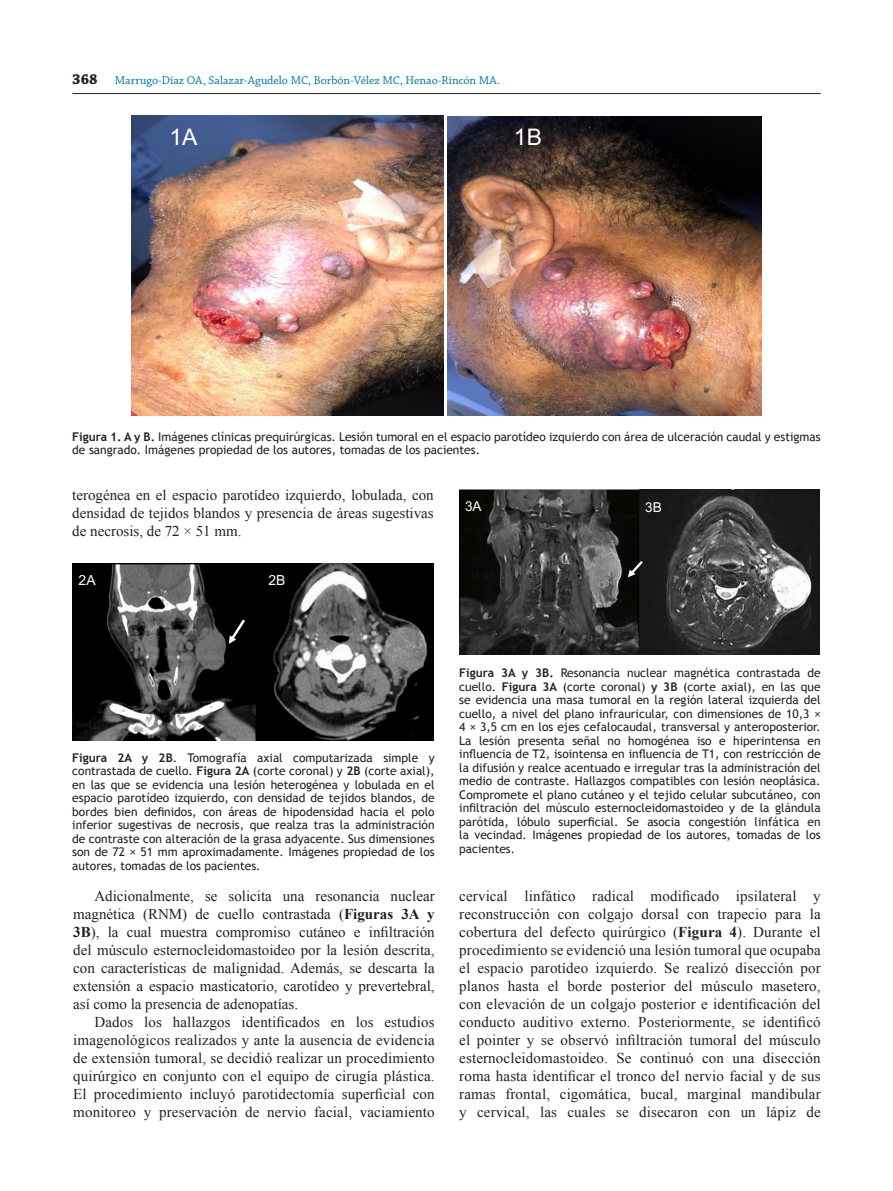
<style>
.page{position:relative;width:893px;height:1191px;background:#fff}
.page>*{position:absolute;margin:0;border:0;box-sizing:border-box;transform-origin:0 0}
.t1{font:22.95px "Arial";color:#fff}
.FIGURA_XX{font:15px/18px "Times New Roman";letter-spacing:.01em;color:#231f20;text-align:justify}
.TEXTO_GENERAL{font:15px/18px "Times New Roman";color:#231f20;text-align:justify}
.t2{font:13.95px "Arial";color:#fff}
.t3{font:13.5px "Arial";color:#fff}
.FIGURA_XX-2{font:12px/13.5px "Trebuchet MS";color:#231f20;text-align:justify}
.t4{font:12px "Chaparral Pro";color:#0076a3}
.s1{font-weight:700;font-size:15px;color:#231f20}
.s2{font-weight:700}
</style>
<div class="page">
<hr style="left:72px;top:93px;width:749px;height:1px;background:#231f20">
<img style="left:131px;top:115px;width:312px;height:300px">
<img style="left:447px;top:116px;width:315px;height:299px">
<img style="left:72px;top:563px;width:362px;height:178px">
<svg style="left:229px;top:619px;width:16px;height:25px"></svg>
<div style="left:260px;top:567px;width:41px;height:20px;border:1px solid #000"></div>
<div style="left:78px;top:567px;width:31px;height:20px;border:1px solid #000"></div>
<img style="left:459px;top:489px;width:360px;height:166px">
<svg style="left:628px;top:561px;width:15px;height:16px"></svg>
<p class="t4" style="left:72px;top:74px;width:429px"><span class="s1">368</span> Marrugo-Díaz OA, Salazar-Agudelo MC, Borbón-Vélez MC, Henao-Rincón MA.</p>
<p class="t1" style="left:170px;top:121px;width:30px">1A</p>
<p class="t1" style="left:514px;top:121px;width:30px">1B</p>
<p class="FIGURA_XX-2" style="left:72px;top:430px;width:750px"><span class="s2">Figura 1. A y B.</span> Imágenes clínicas prequirúrgicas. Lesión tumoral en el espacio parotídeo izquierdo con área de ulceración caudal y estigmas de sangrado. Imágenes propiedad de los autores, tomadas de los pacientes.</p>
<p class="TEXTO_GENERAL" style="left:72px;top:486px;width:363px">terogénea en el espacio parotídeo izquierdo, lobulada, con densidad de tejidos blandos y presencia de áreas sugestivas de necrosis, de 72 × 51 mm.</p>
<p class="t2" style="left:79px;top:570px;width:18px">2A</p>
<p class="t2" style="left:268px;top:570px;width:18px">2B</p>
<p class="t3" style="left:465px;top:497px;width:18px">3A</p>
<p class="t3" style="left:645px;top:498px;width:18px">3B</p>
<p class="FIGURA_XX-2" style="left:72px;top:751px;width:364px"><span class="s2">Figura 2A y 2B</span>. Tomografía axial computarizada simple y contrastada de cuello. <span class="s2">Figura 2A</span> (corte coronal) y <span class="s2">2B</span> (corte axial), en las que se evidencia una lesión heterogénea y lobulada en el espacio parotídeo izquierdo, con densidad de tejidos blandos, de bordes bien definidos, con áreas de hipodensidad hacia el polo inferior sugestivas de necrosis, que realza tras la administración de contraste con alteración de la grasa adyacente. Sus dimensiones son de 72 × 51 mm aproximadamente. Imágenes propiedad de los autores, tomadas de los pacientes.</p>
<p class="FIGURA_XX" style="left:73px;top:886px;width:363px;text-indent:21px">Adicionalmente, se solicita una resonancia nuclear magnética (RNM) de cuello contrastada (<span class="s2">Figuras 3A y 3B</span>), la cual muestra compromiso cutáneo e infiltración del músculo esternocleidomastoideo por la lesión descrita, con características de malignidad. Además, se descarta la extensión a espacio masticatorio, carotídeo y prevertebral, así como la presencia de adenopatías.</p>
<p class="FIGURA_XX" style="left:73px;top:1012px;width:363px;text-indent:21px">Dados los hallazgos identificados en los estudios imagenológicos realizados y ante la ausencia de evidencia de extensión tumoral, se decidió realizar un procedimiento quirúrgico en conjunto con el equipo de cirugía plástica.<br>El procedimiento incluyó parotidectomía superficial con monitoreo y preservación de nervio facial, vaciamiento</p>
<p class="FIGURA_XX-2" style="left:459px;top:666px;width:363px"><span class="s2">Figura 3A y 3B.</span> Resonancia nuclear magnética contrastada de cuello. <span class="s2">Figura 3A</span> (corte coronal) <span class="s2">y 3B</span> (corte axial), en las que se evidencia una masa tumoral en la región lateral izquierda del cuello, a nivel del plano infrauricular, con dimensiones de 10,3 × 4 × 3,5 cm en los ejes cefalocaudal, transversal y anteroposterior.<br>La lesión presenta señal no homogénea iso e hiperintensa en influencia de T2, isointensa en influencia de T1, con restricción de la difusión y realce acentuado e irregular tras la administración del medio de contraste. Hallazgos compatibles con lesión neoplásica.<br>Compromete el plano cutáneo y el tejido celular subcutáneo, con infiltración del músculo esternocleidomastoideo y de la glándula parótida, lóbulo superficial. Se asocia congestión linfática en la vecindad. Imágenes propiedad de los autores, tomadas de los pacientes.</p>
<p class="FIGURA_XX" style="left:459px;top:886px;width:363px">cervical linfático radical modificado ipsilateral y reconstrucción con colgajo dorsal con trapecio para la cobertura del defecto quirúrgico (<span class="s2">Figura 4</span>). Durante el procedimiento se evidenció una lesión tumoral que ocupaba el espacio parotídeo izquierdo. Se realizó disección por planos hasta el borde posterior del músculo masetero, con elevación de un colgajo posterior e identificación del conducto auditivo externo. Posteriormente, se identificó el pointer y se observó infiltración tumoral del músculo esternocleidomastoideo. Se continuó con una disección roma hasta identificar el tronco del nervio facial y de sus ramas frontal, cigomática, bucal, marginal mandibular y cervical, las cuales se disecaron con un lápiz de</p>
</div>
